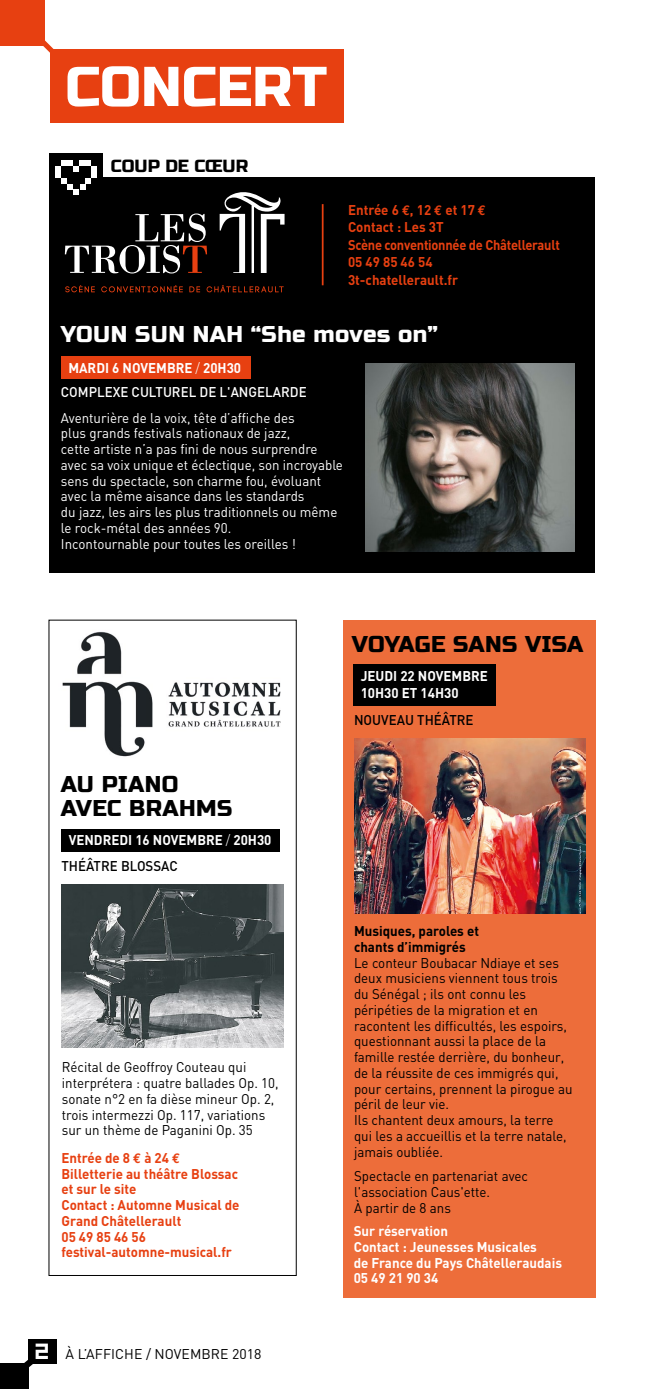
<style>
.page{position:relative;width:645px;height:1389px;background:#fff}
.page>*{position:absolute;margin:0;border:0;box-sizing:border-box;transform-origin:0 0}
.t1{font:56px "Russo One";color:#fff}
.t2{font:22.75px "Russo One";letter-spacing:.02em;color:#fff}
.t3{font:22.75px/24.5px "Russo One";letter-spacing:.02em;color:#000}
.t4{font:22.75px "Russo One";color:#000}
.t5{font:17.5px "Russo One";color:#000}
.t6{font:14px/15.8px "DIN";color:#000;scale:.95 1}
.t7{font:14px/15.8px "DIN";color:#fff;scale:.95 1}
.t8{font:700 14px/15.8px "DIN";color:#e74011;scale:.95 1}
.t9{font:700 14px/15.8px "DIN";color:#fff;scale:.95 1}
.t10{font:700 14px/15.8px "DIN";color:#000;scale:.95 1}
.t11{font:500 14px "DIN";color:#fff;scale:.95 1}
.t12{font:500 14px "DIN";color:#000;scale:.95 1}
.t13{font:14px "DIN";color:#000}
.s1{font-family:"Euro Mono"}
.s2{font-weight:300}
.s3{font-family:"Symtext";font-size:21px;color:#fff}
</style>
<div class="page">
<div style="left:29px;top:1339px;width:28px;height:25px;background:#000"></div>
<div style="left:0;top:1364px;width:28px;height:25px;background:#000"></div>
<svg style="left:11px;top:1349px;width:22px;height:30px"></svg>
<div style="left:0;top:0;width:44px;height:45px;background:#e74011"></div>
<div style="left:50px;top:50px;width:293px;height:73px;background:#e74011"></div>
<svg style="left:30px;top:29px;width:32px;height:24px"></svg>
<div style="left:343px;top:620px;width:252px;height:678px;background:#ed6d3a"></div>
<img style="left:62px;top:631px;width:219px;height:126px">
<div style="left:354px;top:664px;width:142px;height:42px;background:#000"></div>
<div style="left:62px;top:829px;width:218px;height:22px;background:#000"></div>
<div style="left:50px;top:178px;width:545px;height:395px;background:#000"></div>
<div style="left:61px;top:356px;width:190px;height:22px;background:#e74011"></div>
<hr style="left:322px;top:204px;width:2px;height:81px;background:#e74011">
<svg style="left:65px;top:213px;width:142px;height:60px"></svg>
<svg style="left:219px;top:192px;width:65px;height:81px"></svg>
<svg style="left:65px;top:285px;width:30px;height:7px"></svg>
<svg style="left:101px;top:285px;width:82px;height:7px"></svg>
<svg style="left:189px;top:286px;width:11px;height:6px"></svg>
<svg style="left:207px;top:285px;width:77px;height:7px"></svg>
<img style="left:366px;top:364px;width:208px;height:187px">
<img style="left:62px;top:884px;width:221px;height:164px">
<img style="left:354px;top:738px;width:231px;height:176px">
<div style="left:50px;top:153px;width:53px;height:49px;background:#000"></div>
<div style="left:79px;top:160px;width:12px;height:6px;background:#fff"></div>
<div style="left:61px;top:160px;width:12px;height:6px;background:#fff"></div>
<div style="left:56px;top:166px;width:5px;height:11px;background:#fff"></div>
<div style="left:91px;top:166px;width:6px;height:12px;background:#fff"></div>
<svg style="left:74px;top:166px;width:5px;height:6px"></svg>
<svg style="left:61px;top:178px;width:30px;height:17px"></svg>
<h1 class="t1" style="left:65px;top:54px;width:263px">CONCERT</h1>
<p class="t5" style="left:111px;top:155px;width:139px">COUP DE CŒUR</p>
<p class="t8" style="left:348px;top:200px;width:224px;line-height:17.5px">Entrée 6 <span class="s1">€</span>, 12 <span class="s1">€</span> et 17 <span class="s1">€<br></span>Contact : Les 3T<br>Scène conventionnée de Châtellerault<br>05 49 85 46 54<br>3t-chatellerault.fr</p>
<h2 class="t2" style="left:61px;top:321px;width:379px">YOUN SUN NAH “She moves on”</h2>
<p class="t9" style="left:68px;top:359px;width:183px">MARDI 6 NOVEMBRE <span class="s2">/</span> 20H30</p>
<p class="t11" style="left:61px;top:383px;width:260px">COMPLEXE CULTUREL DE L'ANGELARDE</p>
<p class="t7" style="left:61px;top:410px;width:298px">Aventurière de la voix, tête d’affiche des<br>plus grands festivals nationaux de jazz,<br>cette artiste n’a pas fini de nous surprendre avec sa voix unique et éclectique, son incroyable sens du spectacle, son charme fou, évoluant avec la même aisance dans les standards<br>du jazz, les airs les plus traditionnels ou même le rock-métal des années 90.<br>Incontournable pour toutes les oreilles !</p>
<h2 class="t3" style="left:61px;top:772px;width:173px">AU PIANO<br>AVEC BRAHMS</h2>
<p class="t9" style="left:69px;top:832px;width:215px">VENDREDI 16 NOVEMBRE <span class="s2">/</span> 20H30</p>
<p class="t12" style="left:61px;top:857px;width:124px">THÉÂTRE BLOSSAC</p>
<p class="t6" style="left:62px;top:1059px;width:230px">Récital de Geoffroy Couteau qui interprétera : quatre ballades Op. 10, sonate n°2 en fa dièse mineur Op. 2, trois intermezzi Op. 117, variations sur un thème de Paganini Op. 35</p>
<p class="t8" style="left:61px;top:1149px;width:189px">Entrée de 8 <span class="s1">€</span> à 24 <span class="s1">€<br></span>Billetterie au théâtre Blossac et sur le site<br>Contact : Automne Musical de<br>Grand Châtellerault<br>05 49 85 46 56 festival-automne-musical.fr</p>
<p class="t13" style="left:36px;top:1345px;width:227px"><span class="s3">2</span> À L’AFFICHE / NOVEMBRE 2018</p>
<h2 class="t4" style="left:352px;top:631px;width:233px">VOYAGE SANS VISA</h2>
<p class="t9" style="left:361px;top:666px;width:135px;line-height:17.5px">JEUDI 22 NOVEMBRE<br>10H30 ET 14H30</p>
<p class="t12" style="left:354px;top:711px;width:127px">NOUVEAU THÉÂTRE</p>
<p class="t10" style="left:354px;top:923px;width:133px">Musiques, paroles et chants d’immigrés</p>
<p class="t6" style="left:354px;top:955px;width:231px">Le conteur Boubacar Ndiaye et ses deux musiciens viennent tous trois du Sénégal ; ils ont connu les péripéties de la migration et en racontent les difficultés, les espoirs, questionnant aussi la place de la famille restée derrière, du bonheur, de la réussite de ces immigrés qui, pour certains, prennent la pirogue au péril de leur vie.<br>Ils chantent deux amours, la terre qui les a accueillis et la terre natale, jamais oubliée.</p>
<p class="t6" style="left:354px;top:1168px;width:185px">Spectacle en partenariat avec l'association Caus'ette.<br>À partir de 8 ans</p>
<p class="t9" style="left:354px;top:1223px;width:221px">Sur réservation<br>Contact : Jeunesses Musicales<br>de France du Pays Châtelleraudais<br>05 49 21 90 34</p>
</div>
